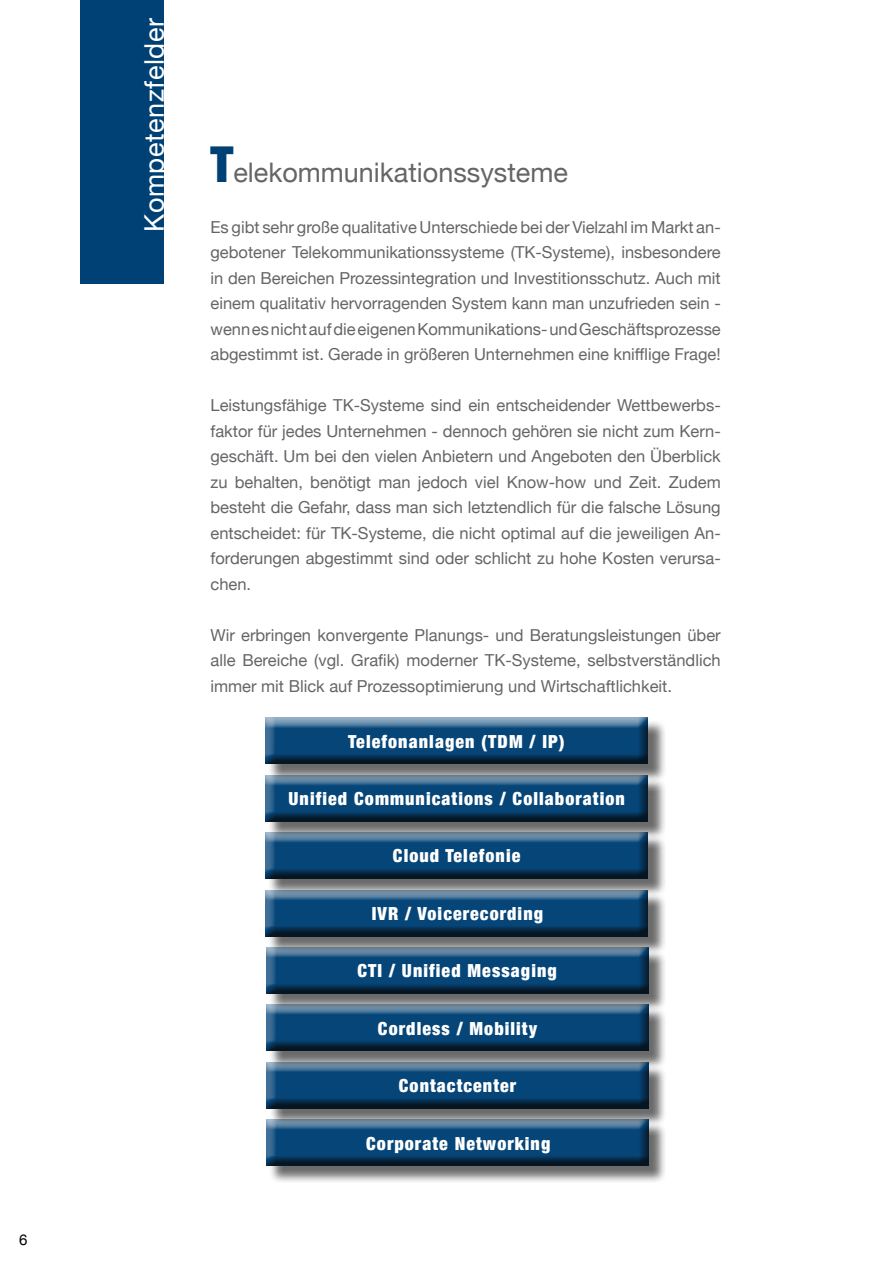
<style>
.page{position:relative;width:893px;height:1263px;background:#fff}
.page>*{position:absolute;margin:0;border:0;box-sizing:border-box;transform-origin:0 0}
.t1{font:27px "Helvetica Neue";color:#646567}
.t2{font:27px "Helvetica Neue";letter-spacing:.02em;color:#fff}
.t3{font:900 condensed 18px "Helvetica Neue";letter-spacing:.06em;color:#fff}
.t4{font:16.5px/25.5px "Helvetica Neue";color:#646567;text-align:justify}
.t5{font:15px "Helvetica Neue";color:#000}
.s1{font-weight:900;font-stretch:condensed;font-size:49.5px;color:#004175}
</style>
<div class="page">
<div style="left:268px;top:720px;width:399px;height:63px;background:#000;opacity:.6"></div>
<div style="left:264px;top:717px;width:385px;height:48px;background:#000;opacity:.75"></div>
<div style="left:268px;top:777px;width:399px;height:63px;background:#000;opacity:.6"></div>
<div style="left:264px;top:773px;width:385px;height:46px;background:#a7a7a7"></div>
<div style="left:264px;top:775px;width:385px;height:48px;background:#000;opacity:.75"></div>
<div style="left:268px;top:834px;width:399px;height:64px;background:#000;opacity:.6"></div>
<div style="left:264px;top:831px;width:385px;height:45px;background:#a4a4a4"></div>
<div style="left:264px;top:832px;width:385px;height:48px;background:#000;opacity:.75"></div>
<div style="left:268px;top:892px;width:399px;height:63px;background:#000;opacity:.6"></div>
<div style="left:264px;top:888px;width:385px;height:45px;background:#b5b5b5"></div>
<div style="left:264px;top:890px;width:385px;height:47px;background:#000;opacity:.75"></div>
<div style="left:268px;top:949px;width:399px;height:63px;background:#000;opacity:.6"></div>
<div style="left:265px;top:945px;width:385px;height:45px;background:#a4a4a4"></div>
<div style="left:265px;top:947px;width:385px;height:48px;background:#000;opacity:.75"></div>
<div style="left:268px;top:1007px;width:399px;height:63px;background:#000;opacity:.6"></div>
<div style="left:265px;top:1003px;width:385px;height:45px;background:#a4a4a4"></div>
<div style="left:265px;top:1004px;width:385px;height:48px;background:#000;opacity:.75"></div>
<div style="left:269px;top:1064px;width:399px;height:63px;background:#000;opacity:.6"></div>
<div style="left:261px;top:1051px;width:389px;height:59px;background:#fff;opacity:.75"></div>
<div style="left:261px;top:1062px;width:389px;height:48px;background:#000;opacity:.75"></div>
<div style="left:268px;top:1121px;width:399px;height:64px;background:#000;opacity:.6"></div>
<div style="left:265px;top:1118px;width:385px;height:45px;background:#a8a8a8"></div>
<div style="left:265px;top:1119px;width:385px;height:48px;background:#000;opacity:.75"></div>
<div style="left:81px;top:0;width:83px;height:284px;background:#004175"></div>
<p class="t5" style="left:19px;top:1229px;width:10px">6</p>
<h1 class="t2" style="left:135px;top:232px;width:215px;rotate:-90deg">Kompetenzfelder</h1>
<h1 class="t1" style="left:210px;top:152px;width:359px"><span class="s1">T</span>elekommunikationssysteme</h1>
<p class="t4" style="left:210px;top:215px;width:512px">Es gibt sehr große qualitative Unterschiede bei der Vielzahl im Markt an&shy;gebotener Telekommunikationssysteme (TK-Systeme), insbesondere in den Bereichen Prozessintegration und Investitionsschutz. Auch mit einem qualitativ hervorragenden System kann man unzufrieden sein - wenn es nicht auf die eigenen Kommunikations- und Geschäftsprozesse abgestimmt ist. Gerade in größeren Unternehmen eine knifflige Frage!</p>
<p class="t4" style="left:210px;top:393px;width:512px">Leistungsfähige TK-Systeme sind ein entscheidender Wettbewerbs&shy;faktor für jedes Unternehmen - dennoch gehören sie nicht zum Kern&shy;geschäft. Um bei den vielen Anbietern und Angeboten den Überblick zu behalten, benötigt man jedoch viel Know-how und Zeit. Zudem besteht die Gefahr, dass man sich letztendlich für die falsche Lösung entscheidet: für TK-Systeme, die nicht optimal auf die jeweiligen An&shy;forderungen abgestimmt sind oder schlicht zu hohe Kosten verursa&shy;chen.</p>
<p class="t4" style="left:210px;top:623px;width:512px">Wir erbringen konvergente Planungs- und Beratungsleistungen über alle Bereiche (vgl. Grafik) moderner TK-Systeme, selbstverständlich immer mit Blick auf Prozessoptimierung und Wirtschaftlichkeit.</p>
<p class="t3" style="left:348px;top:726px;width:218px">Telefonanlagen (TDM / IP)</p>
<p class="t3" style="left:288px;top:784px;width:338px">Unified Communications / Collaboration</p>
<p class="t3" style="left:393px;top:841px;width:129px">Cloud Telefonie</p>
<p class="t3" style="left:372px;top:899px;width:173px">IVR / Voicerecording</p>
<p class="t3" style="left:357px;top:956px;width:201px">CTI / Unified Messaging</p>
<p class="t3" style="left:378px;top:1013px;width:161px">Cordless / Mobility</p>
<p class="t3" style="left:399px;top:1071px;width:119px">Contactcenter</p>
<p class="t3" style="left:366px;top:1128px;width:186px">Corporate Networking</p>
</div>
